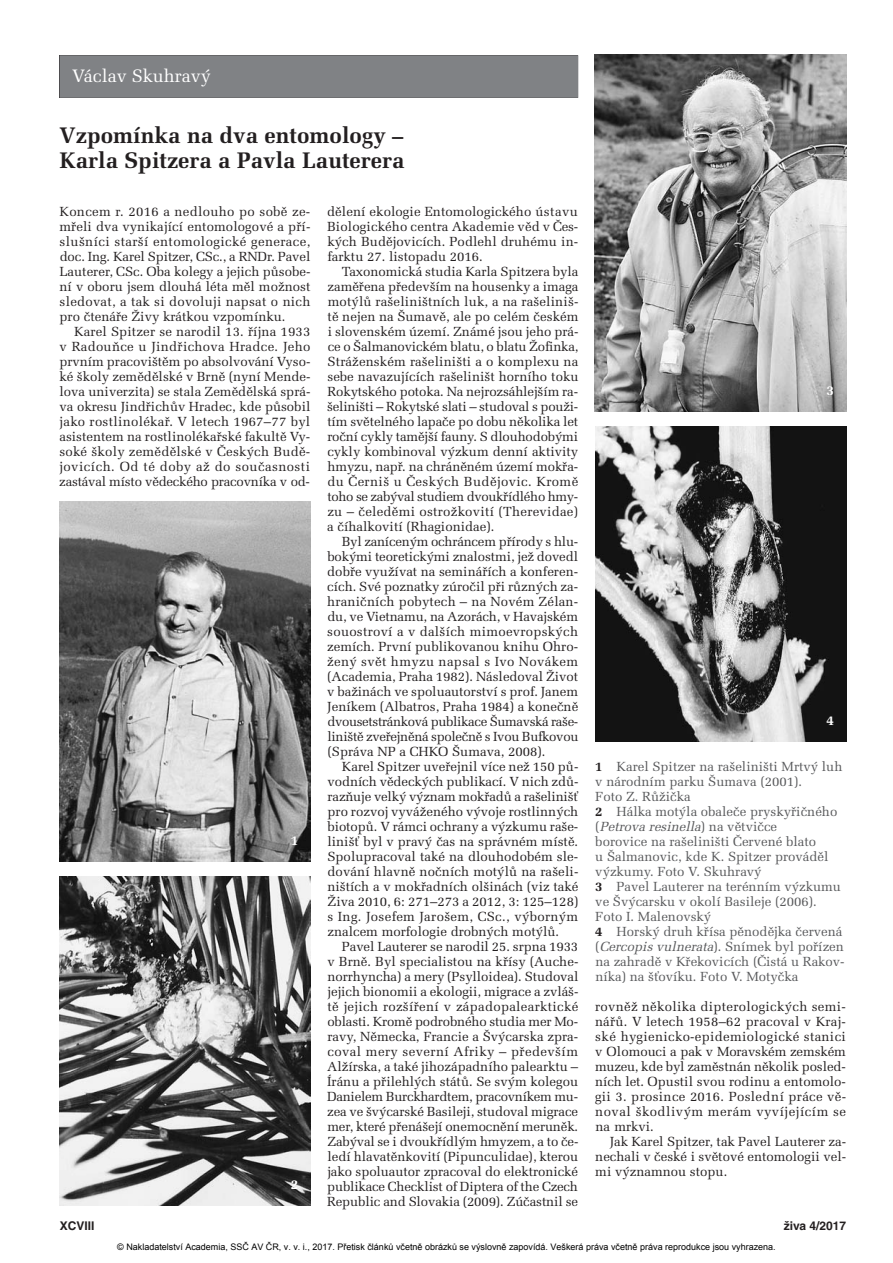
<style>
.page{position:relative;width:893px;height:1263px;background:#fff}
.page>*{position:absolute;margin:0;border:0;box-sizing:border-box;transform-origin:0 0}
.t1{font:700 22.5px/25.5px "Melior CE";color:#231f20}
.t2{font:18px "Melior CE";color:#fff}
.t3{font:700 13.5px "Melior CE";color:#fff}
.t4{font:13.2px/15px "Melior CE";color:#231f20;text-align:justify}
.t5{font:13.2px/15px "Melior CE";color:#57585a}
.t6{font:700 12px "Helvetica CE";color:#231f20}
.t7{font:9px "Arial";color:#000}
.s1{font-weight:700;color:#231f20}
.s2{font-style:italic}
</style>
<div class="page">
<div style="left:60px;top:55px;width:518px;height:43px;background:#808285"></div>
<img style="left:595px;top:54px;width:252px;height:358px">
<img style="left:60px;top:501px;width:250px;height:360px">
<img style="left:60px;top:876px;width:250px;height:329px">
<img style="left:595px;top:426px;width:251px;height:315px">
<h2 class="t2" style="left:72px;top:70px;width:140px">Václav Skuhravý</h2>
<h1 class="t1" style="left:60px;top:125px;width:347px">Vzpomínka na dva entomology –<br>Karla Spitzera a Pavla Lauterera</h1>
<p class="t4" style="left:59px;top:206px;width:253px">Koncem r. 2016 a nedlouho po sobě ze - mřeli dva vynikající entomologové a pří&shy;slušníci starší entomologické generace, doc. Ing. Karel Spitzer, CSc., a RNDr. Pavel Lauterer, CSc. Oba kolegy a jejich působe - ní v oboru jsem dlouhá léta měl možnost sledovat, a tak si dovoluji napsat o nich pro čtenáře Živy krátkou vzpomínku.</p>
<p class="t4" style="left:59px;top:326px;width:253px;text-indent:15px">Karel Spitzer se narodil 13. října 1933 v Radouňce u Jindřichova Hradce. Jeho prvním pracovištěm po absolvování Vyso&shy;ké školy zemědělské v Brně (nyní Mende&shy;lova univerzita) se stala Zemědělská sprá&shy;va okresu Jindřichův Hradec, kde působil jako rostlinolékař. V letech 1967–77 byl asistentem na rostlinolékařské fakultě Vy - soké školy zemědělské v Českých Budě&shy;jovicích. Od té doby až do současnosti zastával místo vědeckého pracovníka v od -</p>
<p class="t3" style="left:291px;top:835px;width:9px">1</p>
<p class="t3" style="left:291px;top:1180px;width:9px">2</p>
<p class="t4" style="left:327px;top:206px;width:253px">dělení ekologie Entomologického ústavu Biologického centra Akademie věd v Čes&shy;kých Budějovicích. Podlehl druhému in - farktu 27. listopadu 2016.</p>
<p class="t4" style="left:327px;top:266px;width:253px;text-indent:15px">Taxonomická studia Karla Spitzera byla zaměřena především na housenky a imaga motýlů rašeliništních luk, a na rašeliniš&shy;tě nejen na Šumavě, ale po celém českém i slovenském území. Známé jsou jeho prá&shy;ce o Šalmanovickém blatu, o blatu Žofinka, Stráženském rašeliništi a o komplexu na sebe navazujících rašeliništ horního toku Rokytského potoka. Na nejrozsáhlejším ra - šeliništi – Rokytské slati – studoval s použi - tím světelného lapače po dobu několika let roční cykly tamější fauny. S dlouhodobými cykly kombinoval výzkum denní aktivity hmyzu, např. na chráněném území mokřa - du Černiš u Českých Budějovic. Kromě toho se zabýval studiem dvoukřídlého hmy&shy;zu – čeleděmi ostrožkovití (Therevidae) a číhalkovití (Rhagionidae).</p>
<p class="t4" style="left:327px;top:536px;width:253px;text-indent:15px">Byl zaníceným ochráncem přírody s hlu&shy;bokými teoretickými znalostmi, jež dovedl dobře využívat na seminářích a konferen&shy;cích. Své poznatky zúročil při různých za - hraničních pobytech – na Novém Zélan&shy;du, ve Vietnamu, na Azorách, v Havajském souostroví a v dalších mimoevropských zemích. První publikovanou knihu Ohro&shy;žený svět hmyzu napsal s Ivo Novákem (Academia, Praha 1982). Následoval Život v bažinách ve spoluautorství s prof. Janem Jeníkem (Albatros, Praha 1984) a konečně dvousetstránková publikace Šumavská raše&shy;liniště zveřejněná společně s Ivou Bufkovou (Správa NP a CHKO Šumava, 2008).</p>
<p class="t4" style="left:327px;top:761px;width:253px;text-indent:15px">Karel Spitzer uveřejnil více než 150 pů - vodních vědeckých publikací. V nich zdů&shy;razňuje velký význam mokřadů a rašelinišť pro rozvoj vyváženého vývoje rostlinných biotopů. V rámci ochrany a výzkumu raše&shy;linišť byl v pravý čas na správném místě.<br>Spolupracoval také na dlouhodobém sle&shy;dování hlavně nočních motýlů na rašeli&shy;ništích a v mokřadních olšinách (viz také Živa 2010, 6: 271–273 a 2012, 3: 125–128) s Ing. Josefem Jarošem, CSc., výborným znalcem morfologie drobných motýlů.</p>
<p class="t4" style="left:327px;top:941px;width:253px;text-indent:15px">Pavel Lauterer se narodil 25. srpna 1933 v Brně. Byl specialistou na křísy (Auche&shy;norrhyncha) a mery (Psylloidea). Studoval je jich bionomii a ekologii, migrace a zvláš&shy;tě jejich rozšíření v západopalearktické oblasti. Kromě podrobného studia mer Mo - ravy, Německa, Francie a Švýcarska zpra&shy;coval mery severní Afriky – především Alžírska, a také jihozápadního palearktu – Íránu a přilehlých států. Se svým kolegou Danielem Burckhardtem, pracovníkem mu - zea ve švýcarské Basileji, studoval migrace mer, které přenášejí onemocnění meruněk.<br>Zabýval se i dvoukřídlým hmyzem, a to če - ledí hlavatěnkovití (Pipunculidae), kterou jako spoluautor zpracoval do elektronické publikace Checklist of Diptera of the Czech Republic and Slovakia (2009). Zúčastnil se</p>
<p class="t3" style="left:826px;top:386px;width:9px">3</p>
<p class="t3" style="left:826px;top:715px;width:9px">4</p>
<p class="t5" style="left:595px;top:761px;width:251px"><span class="s1">1</span> Karel Spitzer na rašeliništi Mrtvý luh v národním parku Šumava (2001).<br>Foto Z. Růžička<br><span class="s1">2</span> Hálka motýla obaleče pryskyřičného ( <span class="s2">Petrova resinella</span>) n a v ě t v i č c e<br>borovice na rašeliništi Červené blato<br>u Šalmanovic, kde K. Spitzer prováděl výzkumy. Foto V. Skuhravý<br><span class="s1">3</span> Pavel Lauterer na terénním výzkumu ve Švýcarsku v okolí Basileje (2006).<br>Foto I. Malenovský<br><span class="s1">4</span> Horský druh křísa pěnodějka červená ( <span class="s2">Cercopis vulnerata</span>) . S n í m e k b y l p o ř í z e n na zahradě v Křekovicích (Čistá u Rakov&shy;níka) na šťovíku. Foto V. Motyčka</p>
<p class="t4" style="left:595px;top:1001px;width:253px">rovněž několika dipterologických semi - nářů. V letech 1958–62 pracoval v Kraj&shy;ské hygienicko-epidemiologické stanici v Olomouci a pak v Moravském zemském muzeu, kde byl zaměstnán několik posled&shy;ních let. Opustil svou rodinu a entomolo&shy;gii 3. prosince 2016. Poslední práce vě - noval škodlivým merám vyvíjejícím se na mrkvi.</p>
<p class="t4" style="left:595px;top:1136px;width:252px;text-indent:14px">Jak Karel Spitzer, tak Pavel Lauterer za - nechali v české i světové entomologii vel&shy;mi významnou stopu.</p>
<p class="t6" style="left:60px;top:1221px;width:36px">XCVIII</p>
<p class="t6" style="left:784px;top:1221px;width:64px">živa 4/2017</p>
<p class="t7" style="left:117px;top:1241px;width:660px">© Nakladatelství Academia, SSČ AV ČR, v. v. i., 2017. Přetisk článků včetně obrázků se výslovně zapovídá. Veškerá práva včetně práva reprodukce jsou vyhrazena.</p>
</div>
